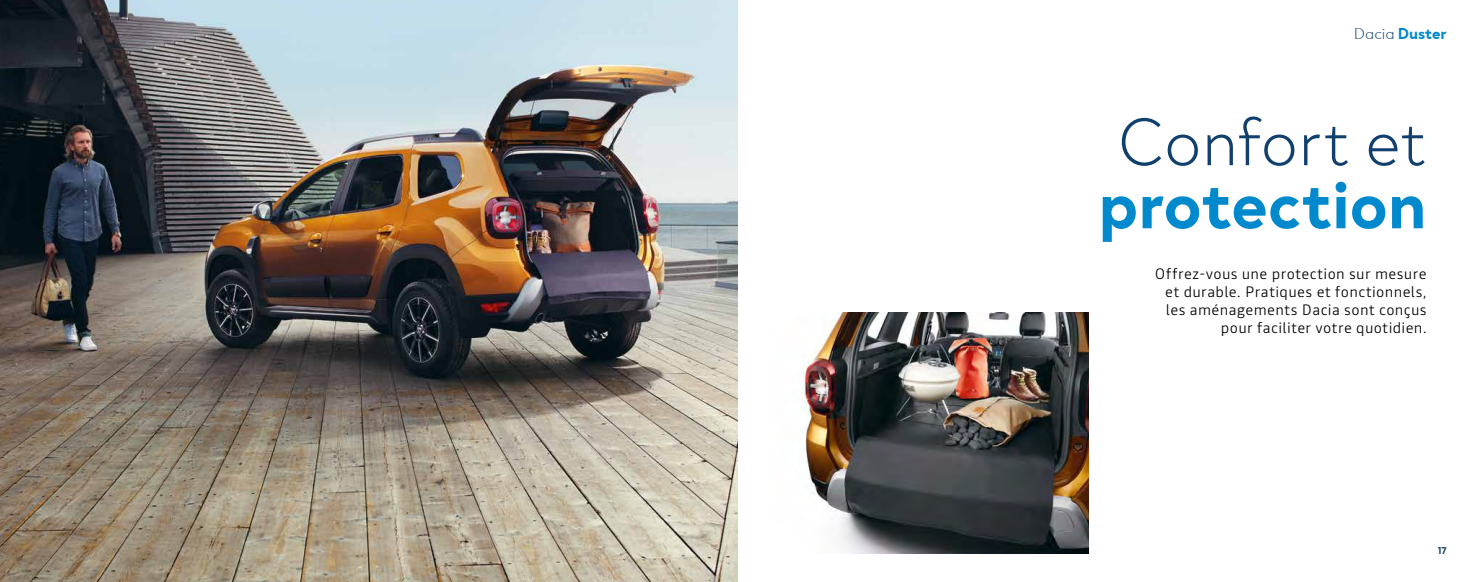
<style>
.page{position:relative;width:1475px;height:582px;background:#fff}
.page>*{position:absolute;margin:0;border:0;box-sizing:border-box;transform-origin:0 0}
.t1{font:700 68px "Dacia Spirit";color:#0089cd}
.t2{font:300 68px "Dacia Spirit";letter-spacing:-.005em;color:#12406e}
.t3{font:700 16px "Dacia Spirit";letter-spacing:-.005em;color:#0089cd}
.t4{font:300 15px/18px "Read";letter-spacing:.025em;color:#000;text-align:right}
.t5{font:700 10px "Dacia Spirit";color:#12406e}
.s1{font-weight:300;color:#12406e}
</style>
<div class="page">
<img style="left:0;top:0;width:737px;height:581px">
<img style="left:801px;top:312px;width:287px;height:241px">
<p class="t3" style="left:1353px;top:24px;width:94px"><span class="s1">Dacia</span> Duster</p>
<h1 class="t2" style="left:1117px;top:89px;width:310px">Confort et</h1>
<h1 class="t1" style="left:1098px;top:165px;width:330px">protection</h1>
<p class="t4" style="left:1154px;top:264px;width:273px">Offrez-vous une protection sur mesure et durable. Pratiques et fonctionnels, les aménagements Dacia sont conçus pour faciliter votre quotidien.</p>
<p class="t5" style="left:1437px;top:543px;width:10px">17</p>
</div>
